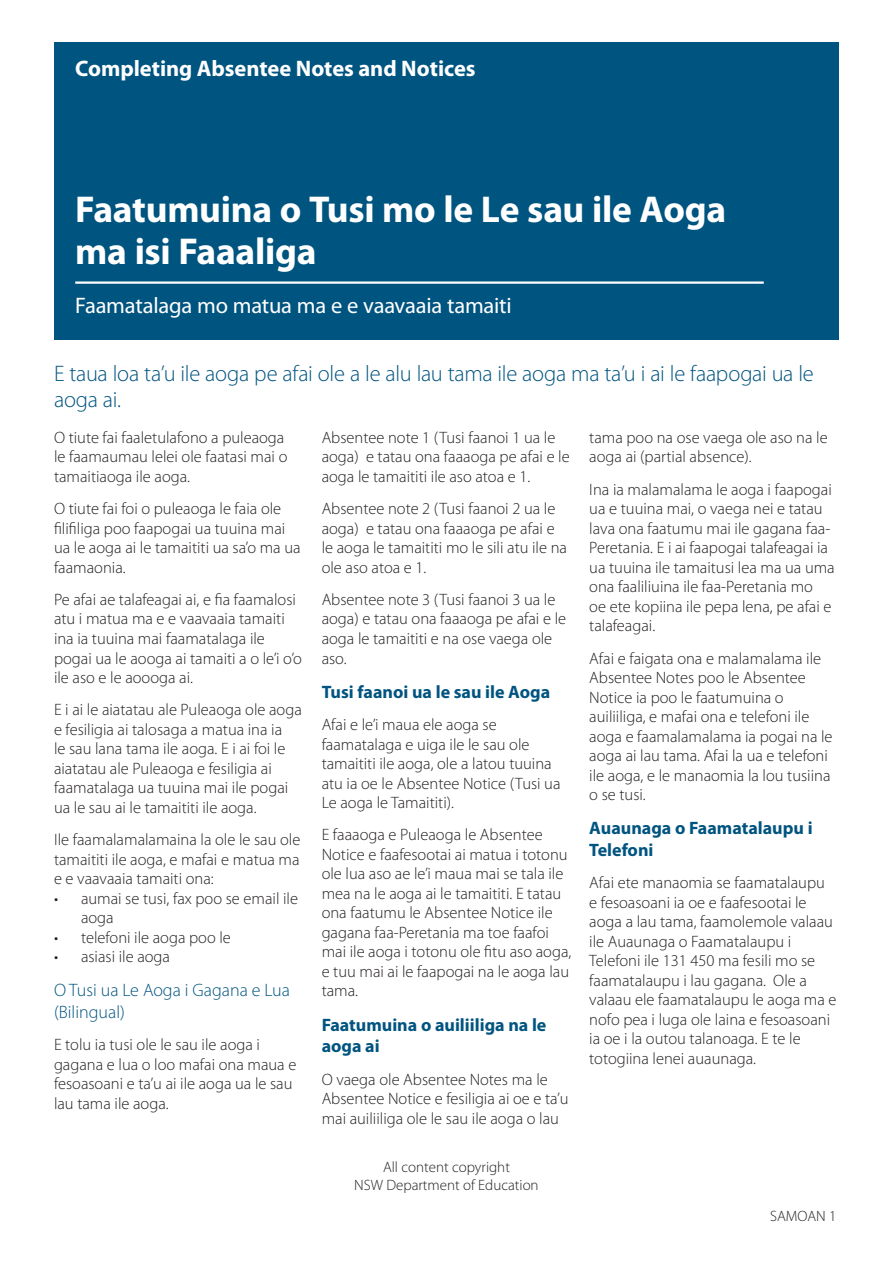
<style>
.page{position:relative;width:893px;height:1263px;background:#fff}
.page>*{position:absolute;margin:0;border:0;box-sizing:border-box;transform-origin:0 0}
.t1{font:700 37.5px/42px "Myriad Pro";letter-spacing:-.01em;color:#fff}
.t2{font:300 22.5px/25.5px "Myriad Pro";letter-spacing:-.01em;color:#005480}
.t3{font:22.5px "Myriad Pro";letter-spacing:-.01em;color:#fff}
.t4{font:700 22.5px "Myriad Pro";letter-spacing:-.005em;color:#fff}
.t5{font:700 18px/21.6px "Myriad Pro";color:#005480}
.t6{font:300 18px/21.6px "Myriad Pro";color:#005480}
.t7{font:300 16.5px/19.5px "Myriad Pro";color:#231f20}
.t8{font:300 15px/18px "Myriad Pro";color:#231f20;text-align:center}
</style>
<div class="page">
<div style="left:54px;top:43px;width:785px;height:297px;background:#005480"></div>
<hr style="left:75px;top:281px;width:689px;height:3px;background:#fff">
<h2 class="t4" style="left:75px;top:54px;width:402px">Completing Absentee Notes and Notices</h2>
<h1 class="t1" style="left:75px;top:188px;width:653px">Faatumuina o Tusi mo le Le sau ile Aoga ma isi Faaaliga</h1>
<h2 class="t3" style="left:75px;top:291px;width:438px">Faamatalaga mo matua ma e e vaavaaia tamaiti</h2>
<h2 class="t2" style="left:54px;top:361px;width:761px">E taua loa ta’u ile aoga pe afai ole a le alu lau tama ile aoga ma ta’u i ai le faapogai ua le aoga ai.</h2>
<p class="t7" style="left:54px;top:427px;width:235px">O tiute fai faaletulafono a puleaoga le faamaumau lelei ole faatasi mai o tamaitiaoga ile aoga.</p>
<p class="t7" style="left:54px;top:499px;width:248px">O tiute fai foi o puleaoga le faia ole filifiliga poo faapogai ua tuuina mai ua le aoga ai le tamaititi ua sa’o ma ua faamaonia.</p>
<p class="t7" style="left:54px;top:590px;width:249px">Pe afai ae talafeagai ai, e fia faamalosi atu i matua ma e e vaavaaia tamaiti ina ia tuuina mai faamatalaga ile pogai ua le aooga ai tamaiti a o le’i o’o ile aso e le aoooga ai.</p>
<p class="t7" style="left:54px;top:700px;width:249px">E i ai le aiatatau ale Puleaoga ole aoga e fesiligia ai talosaga a matua ina ia<br>le sau lana tama ile aoga. E i ai foi le aiatatau ale Puleaoga e fesiligia ai faamatalaga ua tuuina mai ile pogai ua le sau ai le tamaititi ile aoga.</p>
<p class="t7" style="left:54px;top:830px;width:248px;text-align:justify">Ile faamalamalamaina la ole le sau ole tamaititi ile aoga, e mafai e matua ma e e vaavaaia tamaiti ona:</p>
<p class="t7" style="left:81px;top:888px;width:219px;text-indent:-27px">• aumai se tusi, fax poo se email ile aoga</p>
<p class="t7" style="left:54px;top:927px;width:178px">• telefoni ile aoga poo le</p>
<p class="t7" style="left:54px;top:947px;width:118px">• asiasi ile aoga</p>
<p class="t6" style="left:54px;top:979px;width:237px">O Tusi ua Le Aoga i Gagana e Lua (Bilingual)</p>
<p class="t7" style="left:54px;top:1035px;width:244px">E tolu ia tusi ole le sau ile aoga i gagana e lua o loo mafai ona maua e fesoasoani e ta’u ai ile aoga ua le sau lau tama ile aoga.</p>
<p class="t7" style="left:322px;top:427px;width:250px">Absentee note 1 (Tusi faanoi 1 ua le aoga) e tatau ona faaaoga pe afai e le aoga le tamaititi ile aso atoa e 1.</p>
<p class="t7" style="left:322px;top:499px;width:247px">Absentee note 2 (Tusi faanoi 2 ua le aoga) e tatau ona faaaoga pe afai e le aoga le tamaititi mo le sili atu ile na ole aso atoa e 1.</p>
<p class="t7" style="left:322px;top:590px;width:246px">Absentee note 3 (Tusi faanoi 3 ua le aoga) e tatau ona faaaoga pe afai e le aoga le tamaititi e na ose vaega ole aso.</p>
<p class="t5" style="left:322px;top:680px;width:230px">Tusi faanoi ua le sau ile Aoga</p>
<p class="t7" style="left:322px;top:715px;width:240px">Afai e le’i maua ele aoga se faamatalaga e uiga ile le sau ole tamaititi ile aoga, ole a latou tuuina atu ia oe le Absentee Notice (Tusi ua<br>Le aoga le Tamaititi).</p>
<p class="t7" style="left:322px;top:825px;width:251px">E faaaoga e Puleaoga le Absentee<br>Notice e faafesootai ai matua i totonu ole lua aso ae le’i maua mai se tala ile mea na le aoga ai le tamaititi. E tatau ona faatumu le Absentee Notice ile gagana faa-Peretania ma toe faafoi mai ile aoga i totonu ole fitu aso aoga, e tuu mai ai le faapogai na le aoga lau tama.</p>
<p class="t5" style="left:322px;top:1013px;width:226px">Faatumuina o auiliiliga na le aoga ai</p>
<p class="t7" style="left:322px;top:1069px;width:249px">O vaega ole Absentee Notes ma le<br>Absentee Notice e fesiligia ai oe e ta’u mai auiliiliga ole le sau ile aoga o lau</p>
<p class="t7" style="left:589px;top:427px;width:240px">tama poo na ose vaega ole aso na le aoga ai (partial absence).</p>
<p class="t7" style="left:589px;top:479px;width:247px">Ina ia malamalama le aoga i faapogai ua e tuuina mai, o vaega nei e tatau lava ona faatumu mai ile gagana faa-Peretania. E i ai faapogai talafeagai ia ua tuuina ile tamaitusi lea ma ua uma ona faaliliuina ile faa-Peretania mo<br>oe ete kopiina ile pepa lena, pe afai e talafeagai.</p>
<p class="t7" style="left:589px;top:648px;width:245px">Afai e faigata ona e malamalama ile<br>Absentee Notes poo le Absentee<br>Notice ia poo le faatumuina o auiliiliga, e mafai ona e telefoni ile aoga e faamalamalama ia pogai na le aoga ai lau tama. Afai la ua e telefoni ile aoga, e le manaomia la lou tusiina o se tusi.</p>
<p class="t5" style="left:589px;top:817px;width:225px">Auaunaga o Faamatalaupu i<br>Telefoni</p>
<p class="t7" style="left:589px;top:873px;width:249px">Afai ete manaomia se faamatalaupu e fesoasoani ia oe e faafesootai le aoga a lau tama, faamolemole valaau ile Auaunaga o Faamatalaupu i Telefoni ile 131 450 ma fesili mo se faamatalaupu i lau gagana. Ole a valaau ele faamatalaupu le aoga ma e nofo pea i luga ole laina e fesoasoani ia oe i la outou talanoaga. E te le totogiina lenei auaunaga.</p>
<p class="t8" style="left:354px;top:1158px;width:186px">All content copyright<br>NSW Department of Education</p>
<p class="t8" style="left:770px;top:1207px;width:68px">SAMOAN 1</p>
</div>
